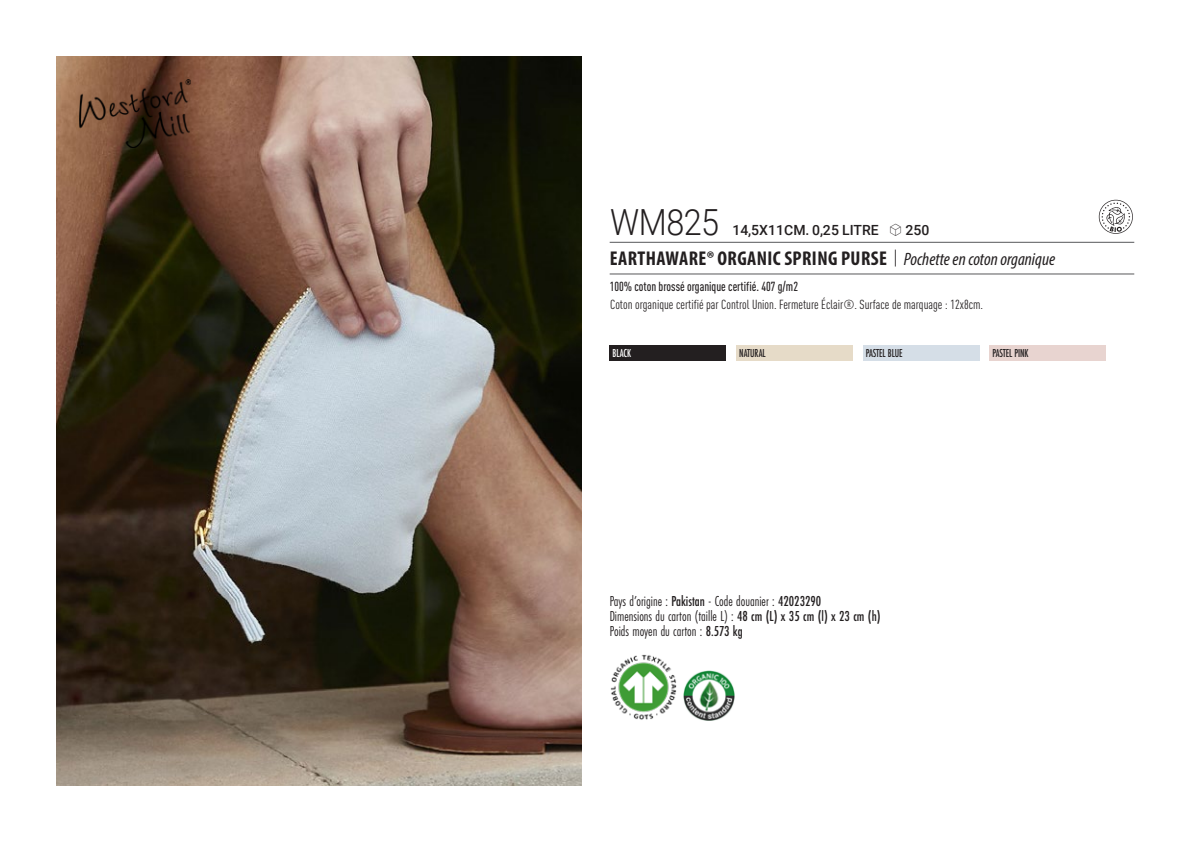
<style>
.page{position:relative;width:1191px;height:842px;background:#fff}
.page>*{position:absolute;margin:0;border:0;box-sizing:border-box;transform-origin:0 0}
.t1{font:300 36px "Roboto";letter-spacing:-.015em;color:#231f20;scale:.9 1}
.t2{font:700 condensed 20px "Myriad Pro";letter-spacing:.02em;color:#231f20}
.t3{font:15px "Futura PT Cond";color:#231f20;scale:.95 1}
.t4{font:500 14px "Roboto";letter-spacing:.005em;color:#231f20}
.t5{font:condensed 13px "DIN Pro";color:#231f20}
.grammage_2020{font:500 condensed 13px "DIN Pro";color:#231f20;scale:.95 1}
.Coloris_nuancier{font:500 12px "Futura PT Cond";letter-spacing:-.01em;color:#231f20;scale:.9 1}
.Coloris_nuancier_bla{font:500 12px "Futura PT Cond";letter-spacing:-.01em;color:#fff;scale:.9 1}
.s1{font-family:"Linotype Shapeshifter";font-weight:400;font-size:16px}
.s2{font-family:"Roboto Condensed";font-weight:300;font-stretch:normal}
.s3{font-family:"Myriad Variable Concept";font-weight:400;font-style:italic;font-stretch:normal;font-size:18px}
.s4{font-weight:500}
</style>
<div class="page">
<img style="left:57px;top:57px;width:524px;height:728px">
<img style="left:79px;top:79px;width:111px;height:68px">
<div style="left:609px;top:345px;width:117px;height:16px;background:#231f20"></div>
<div style="left:736px;top:345px;width:116px;height:16px;background:#e6dbc8"></div>
<div style="left:863px;top:345px;width:116px;height:16px;background:#d5dee7"></div>
<div style="left:989px;top:345px;width:116px;height:16px;background:#e8d4d0"></div>
<svg style="left:1098px;top:200px;width:34px;height:34px"></svg>
<img style="left:610px;top:654px;width:67px;height:66px">
<img style="left:683px;top:670px;width:51px;height:51px">
<hr style="left:609px;top:242px;width:525px;height:1px;background:#57585a">
<hr style="left:609px;top:274px;width:525px;height:1px;background:#57585a">
<p class="t1" style="left:610px;top:197px;width:123px">WM825</p>
<p class="t4" style="left:732px;top:220px;width:198px">14,5X11CM. 0,25 LITRE <span class="s1">S</span> 250</p>
<p class="t2" style="left:610px;top:246px;width:447px">EARTHAWARE® ORGANIC SPRING PURSE <span class="s2">|</span> <span class="s3">Pochette en coton organique</span></p>
<p class="grammage_2020" style="left:609px;top:277px;width:200px">100% coton brossé organique certifié. 407 g/m2</p>
<p class="t5" style="left:610px;top:295px;width:374px">Coton organique certifié par Control Union. Fermeture Éclair®. Surface de marquage : 12x8cm.</p>
<p class="Coloris_nuancier_bla" style="left:612px;top:346px;width:22px">BLACK</p>
<p class="Coloris_nuancier" style="left:739px;top:346px;width:31px">NATURAL</p>
<p class="Coloris_nuancier" style="left:866px;top:346px;width:42px">PASTEL BLUE</p>
<p class="Coloris_nuancier" style="left:992px;top:346px;width:42px">PASTEL PINK</p>
<p class="t3" style="left:609px;top:592px;width:224px">Pays d’origine : <span class="s4">Pakistan</span> - Code douanier : <span class="s4">42023290</span></p>
<p class="t3" style="left:609px;top:607px;width:287px">Dimensions du carton (taille L) : <span class="s4">48 cm (L) x 35 cm (l) x 23 cm (h)</span></p>
<p class="t3" style="left:609px;top:622px;width:142px">Poids moyen du carton : <span class="s4">8.573 kg</span></p>
</div>
